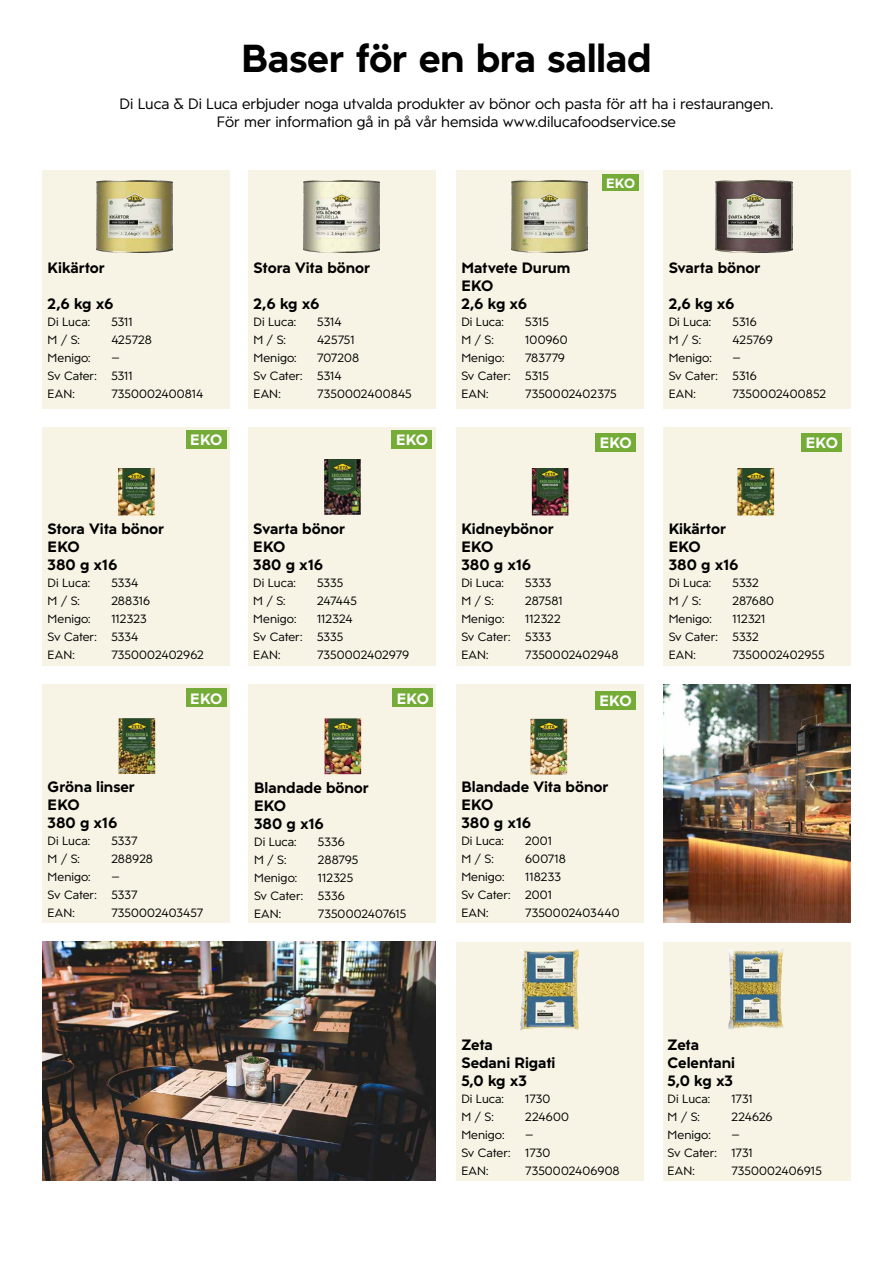
<style>
.page{position:relative;width:893px;height:1263px;background:#fff}
.page>*{position:absolute;margin:0;border:0;box-sizing:border-box;transform-origin:0 0}
.t1{font:700 39px "Zeta";letter-spacing:-.015em;color:#000}
.t2{font:700 15px/18px "Zeta";letter-spacing:-.005em;color:#000}
.t3{font:15px/18px "Zeta";letter-spacing:-.005em;color:#000;text-align:center}
.t4{font:700 15px "Zeta";letter-spacing:-.015em;color:#fff}
.t5{font:700 13.5px "Zeta";color:#fff}
.t6{font:12px/18px "Zeta";letter-spacing:.005em;color:#000}
</style>
<div class="page">
<div style="left:43px;top:170px;width:187px;height:238px;background:#f7f4e6"></div>
<div style="left:43px;top:427px;width:187px;height:238px;background:#f7f4e6"></div>
<div style="left:43px;top:685px;width:187px;height:238px;background:#f7f4e6"></div>
<img style="left:43px;top:942px;width:393px;height:238px">
<div style="left:249px;top:170px;width:187px;height:238px;background:#f7f4e6"></div>
<div style="left:249px;top:427px;width:187px;height:238px;background:#f7f4e6"></div>
<div style="left:249px;top:685px;width:187px;height:238px;background:#f7f4e6"></div>
<div style="left:456px;top:170px;width:187px;height:238px;background:#f7f4e6"></div>
<div style="left:456px;top:427px;width:187px;height:238px;background:#f7f4e6"></div>
<div style="left:456px;top:685px;width:187px;height:238px;background:#f7f4e6"></div>
<div style="left:456px;top:942px;width:187px;height:238px;background:#f7f4e6"></div>
<div style="left:663px;top:170px;width:187px;height:238px;background:#f7f4e6"></div>
<div style="left:663px;top:427px;width:187px;height:238px;background:#f7f4e6"></div>
<img style="left:663px;top:685px;width:187px;height:238px">
<div style="left:663px;top:942px;width:187px;height:238px;background:#f7f4e6"></div>
<img style="left:96px;top:181px;width:77px;height:72px">
<img style="left:303px;top:181px;width:77px;height:72px">
<div style="left:602px;top:174px;width:37px;height:17px;background:#74ac37"></div>
<img style="left:511px;top:180px;width:77px;height:72px">
<img style="left:716px;top:180px;width:76px;height:72px">
<div style="left:186px;top:431px;width:40px;height:18px;background:#74ac37"></div>
<div style="left:392px;top:431px;width:40px;height:18px;background:#74ac37"></div>
<img style="left:118px;top:468px;width:37px;height:47px">
<img style="left:324px;top:459px;width:37px;height:56px">
<div style="left:595px;top:433px;width:41px;height:18px;background:#74ac37"></div>
<img style="left:532px;top:468px;width:36px;height:47px">
<div style="left:801px;top:433px;width:41px;height:18px;background:#74ac37"></div>
<img style="left:737px;top:468px;width:37px;height:47px">
<div style="left:186px;top:689px;width:40px;height:18px;background:#74ac37"></div>
<img style="left:119px;top:718px;width:36px;height:56px">
<div style="left:392px;top:689px;width:41px;height:18px;background:#74ac37"></div>
<img style="left:325px;top:718px;width:36px;height:56px">
<div style="left:595px;top:691px;width:41px;height:18px;background:#74ac37"></div>
<img style="left:531px;top:719px;width:36px;height:56px">
<img style="left:520px;top:949px;width:3px;height:42px">
<img style="left:739px;top:949px;width:44px;height:2px">
<h1 class="t1" style="left:241px;top:36px;width:412px">Baser för en bra sallad</h1>
<p class="t3" style="left:120px;top:94px;width:655px">Di Luca &amp; Di Luca erbjuder noga utvalda produkter av bönor och pasta för att ha i restaurangen.<br>För mer information gå in på vår hemsida www.dilucafoodservice.se</p>
<p class="t2" style="left:48px;top:258px;width:59px">Kikärtor</p>
<p class="t2" style="left:48px;top:294px;width:67px">2,6 kg x6</p>
<p class="t6" style="left:48px;top:312px;width:44px">Di Luca:</p>
<p class="t6" style="left:111px;top:312px;width:23px">5311</p>
<p class="t6" style="left:48px;top:330px;width:34px">M / S:</p>
<p class="t6" style="left:111px;top:330px;width:42px">425728</p>
<p class="t6" style="left:48px;top:348px;width:45px">Menigo:</p>
<p class="t6" style="left:48px;top:348px;width:87px;text-indent:64px">–<br>Sv Cater: 5311<br>EAN:</p>
<p class="t6" style="left:111px;top:384px;width:93px">7350002400814</p>
<p class="t2" style="left:254px;top:258px;width:118px">Stora Vita bönor</p>
<p class="t2" style="left:254px;top:294px;width:67px">2,6 kg x6</p>
<p class="t6" style="left:254px;top:312px;width:44px">Di Luca:</p>
<p class="t6" style="left:317px;top:312px;width:26px">5314</p>
<p class="t6" style="left:254px;top:330px;width:34px">M / S:</p>
<p class="t6" style="left:317px;top:330px;width:39px">425751</p>
<p class="t6" style="left:254px;top:348px;width:45px">Menigo:</p>
<p class="t6" style="left:254px;top:348px;width:107px;text-indent:64px">707208<br>Sv Cater: 5314<br>EAN:</p>
<p class="t6" style="left:317px;top:384px;width:96px">7350002400845</p>
<p class="t4" style="left:190px;top:431px;width:34px">EKO</p>
<p class="t4" style="left:396px;top:431px;width:34px">EKO</p>
<p class="t2" style="left:48px;top:520px;width:118px">Stora Vita bönor<br>EKO<br>380 g x16</p>
<p class="t2" style="left:253px;top:520px;width:93px">Svarta bönor<br>EKO<br>380 g x16</p>
<p class="t6" style="left:48px;top:574px;width:44px">Di Luca:</p>
<p class="t6" style="left:111px;top:574px;width:29px">5334</p>
<p class="t6" style="left:48px;top:592px;width:34px">M / S:</p>
<p class="t6" style="left:111px;top:592px;width:40px">288316</p>
<p class="t6" style="left:48px;top:610px;width:45px">Menigo:</p>
<p class="t6" style="left:48px;top:610px;width:101px;text-indent:64px">112323<br>Sv Cater: 5334<br>EAN:</p>
<p class="t6" style="left:111px;top:646px;width:94px">7350002402962</p>
<p class="t2" style="left:48px;top:778px;width:89px">Gröna linser<br>EKO<br>380 g x16</p>
<p class="t4" style="left:190px;top:690px;width:34px">EKO</p>
<p class="t6" style="left:48px;top:832px;width:44px">Di Luca:</p>
<p class="t6" style="left:111px;top:832px;width:28px">5337</p>
<p class="t6" style="left:48px;top:850px;width:34px">M / S:</p>
<p class="t6" style="left:111px;top:850px;width:43px">288928</p>
<p class="t6" style="left:48px;top:868px;width:45px">Menigo:</p>
<p class="t6" style="left:48px;top:868px;width:91px;text-indent:64px">–<br>Sv Cater: 5337<br>EAN:</p>
<p class="t6" style="left:111px;top:904px;width:93px">7350002403457</p>
<p class="t6" style="left:253px;top:574px;width:44px">Di Luca:</p>
<p class="t6" style="left:317px;top:574px;width:28px">5335</p>
<p class="t6" style="left:253px;top:592px;width:34px">M / S:</p>
<p class="t6" style="left:317px;top:592px;width:41px">247445</p>
<p class="t6" style="left:253px;top:610px;width:45px">Menigo:</p>
<p class="t6" style="left:253px;top:610px;width:101px;text-indent:64px">112324<br>Sv Cater: 5335<br>EAN:</p>
<p class="t6" style="left:317px;top:646px;width:94px">7350002402979</p>
<p class="t4" style="left:397px;top:690px;width:34px">EKO</p>
<p class="t2" style="left:254px;top:778px;width:116px">Blandade bönor<br>EKO<br>380 g x16</p>
<p class="t6" style="left:254px;top:832px;width:44px">Di Luca:</p>
<p class="t6" style="left:318px;top:832px;width:28px">5336</p>
<p class="t6" style="left:254px;top:850px;width:34px">M / S:</p>
<p class="t6" style="left:318px;top:850px;width:42px">288795</p>
<p class="t6" style="left:254px;top:868px;width:45px">Menigo:</p>
<p class="t6" style="left:254px;top:868px;width:101px;text-indent:64px">112325<br>Sv Cater: 5336<br>EAN:</p>
<p class="t6" style="left:318px;top:904px;width:90px">7350002407615</p>
<p class="t2" style="left:461px;top:258px;width:111px">Matvete Durum<br>EKO<br>2,6 kg x6</p>
<p class="t5" style="left:606px;top:175px;width:31px">EKO</p>
<p class="t6" style="left:461px;top:312px;width:44px">Di Luca:</p>
<p class="t6" style="left:525px;top:312px;width:25px">5315</p>
<p class="t6" style="left:461px;top:330px;width:34px">M / S:</p>
<p class="t6" style="left:525px;top:330px;width:44px">100960</p>
<p class="t6" style="left:461px;top:348px;width:45px">Menigo:</p>
<p class="t6" style="left:461px;top:348px;width:105px;text-indent:64px">783779<br>Sv Cater: 5315<br>EAN:</p>
<p class="t6" style="left:525px;top:384px;width:93px">7350002402375</p>
<p class="t2" style="left:461px;top:520px;width:94px">Kidneybönor<br>EKO<br>380 g x16</p>
<p class="t4" style="left:600px;top:434px;width:34px">EKO</p>
<p class="t6" style="left:461px;top:574px;width:44px">Di Luca:</p>
<p class="t6" style="left:525px;top:574px;width:28px">5333</p>
<p class="t6" style="left:461px;top:592px;width:34px">M / S:</p>
<p class="t6" style="left:525px;top:592px;width:39px">287581</p>
<p class="t6" style="left:461px;top:610px;width:45px">Menigo:</p>
<p class="t6" style="left:461px;top:610px;width:101px;text-indent:64px">112322<br>Sv Cater: 5333<br>EAN:</p>
<p class="t6" style="left:525px;top:646px;width:95px">7350002402948</p>
<p class="t4" style="left:599px;top:692px;width:34px">EKO</p>
<p class="t2" style="left:461px;top:778px;width:149px">Blandade Vita bönor<br>EKO<br>380 g x16</p>
<p class="t6" style="left:461px;top:832px;width:44px">Di Luca:</p>
<p class="t6" style="left:525px;top:832px;width:29px">2001</p>
<p class="t6" style="left:461px;top:850px;width:34px">M / S:</p>
<p class="t6" style="left:525px;top:850px;width:42px">600718</p>
<p class="t6" style="left:461px;top:868px;width:45px">Menigo:</p>
<p class="t6" style="left:461px;top:868px;width:101px;text-indent:64px">118233<br>Sv Cater: 2001<br>EAN:</p>
<p class="t6" style="left:525px;top:904px;width:96px">7350002403440</p>
<p class="t2" style="left:669px;top:259px;width:93px">Svarta bönor</p>
<p class="t2" style="left:669px;top:295px;width:67px">2,6 kg x6</p>
<p class="t6" style="left:669px;top:313px;width:44px">Di Luca:</p>
<p class="t6" style="left:732px;top:313px;width:26px">5316</p>
<p class="t6" style="left:669px;top:331px;width:34px">M / S:</p>
<p class="t6" style="left:732px;top:331px;width:42px">425769</p>
<p class="t6" style="left:669px;top:349px;width:45px">Menigo:</p>
<p class="t6" style="left:669px;top:349px;width:90px;text-indent:64px">–<br>Sv Cater: 5316<br>EAN:</p>
<p class="t6" style="left:732px;top:385px;width:95px">7350002400852</p>
<p class="t2" style="left:669px;top:520px;width:71px">Kikärtor<br>EKO<br>380 g x16</p>
<p class="t4" style="left:806px;top:434px;width:34px">EKO</p>
<p class="t6" style="left:669px;top:574px;width:44px">Di Luca:</p>
<p class="t6" style="left:732px;top:574px;width:28px">5332</p>
<p class="t6" style="left:669px;top:592px;width:34px">M / S:</p>
<p class="t6" style="left:732px;top:592px;width:43px">287680</p>
<p class="t6" style="left:669px;top:610px;width:45px">Menigo:</p>
<p class="t6" style="left:669px;top:610px;width:99px;text-indent:64px">112321<br>Sv Cater: 5332<br>EAN:</p>
<p class="t6" style="left:732px;top:646px;width:94px">7350002402955</p>
<p class="t2" style="left:461px;top:1036px;width:96px">Zeta<br>Sedani Rigati<br>5,0 kg x3</p>
<p class="t6" style="left:461px;top:1090px;width:44px">Di Luca:</p>
<p class="t6" style="left:525px;top:1090px;width:27px">1730</p>
<p class="t6" style="left:461px;top:1108px;width:34px">M / S:</p>
<p class="t6" style="left:525px;top:1108px;width:45px">224600</p>
<p class="t6" style="left:461px;top:1126px;width:45px">Menigo:</p>
<p class="t6" style="left:461px;top:1126px;width:90px;text-indent:64px">–<br>Sv Cater: 1730<br>EAN:</p>
<p class="t6" style="left:525px;top:1162px;width:96px">7350002406908</p>
<p class="t2" style="left:668px;top:1036px;width:69px">Zeta<br>Celentani<br>5,0 kg x3</p>
<p class="t6" style="left:668px;top:1090px;width:44px">Di Luca:</p>
<p class="t6" style="left:731px;top:1090px;width:23px">1731</p>
<p class="t6" style="left:668px;top:1108px;width:34px">M / S:</p>
<p class="t6" style="left:731px;top:1108px;width:43px">224626</p>
<p class="t6" style="left:668px;top:1126px;width:45px">Menigo:</p>
<p class="t6" style="left:668px;top:1126px;width:87px;text-indent:64px">–<br>Sv Cater: 1731<br>EAN:</p>
<p class="t6" style="left:731px;top:1162px;width:92px">7350002406915</p>
</div>
